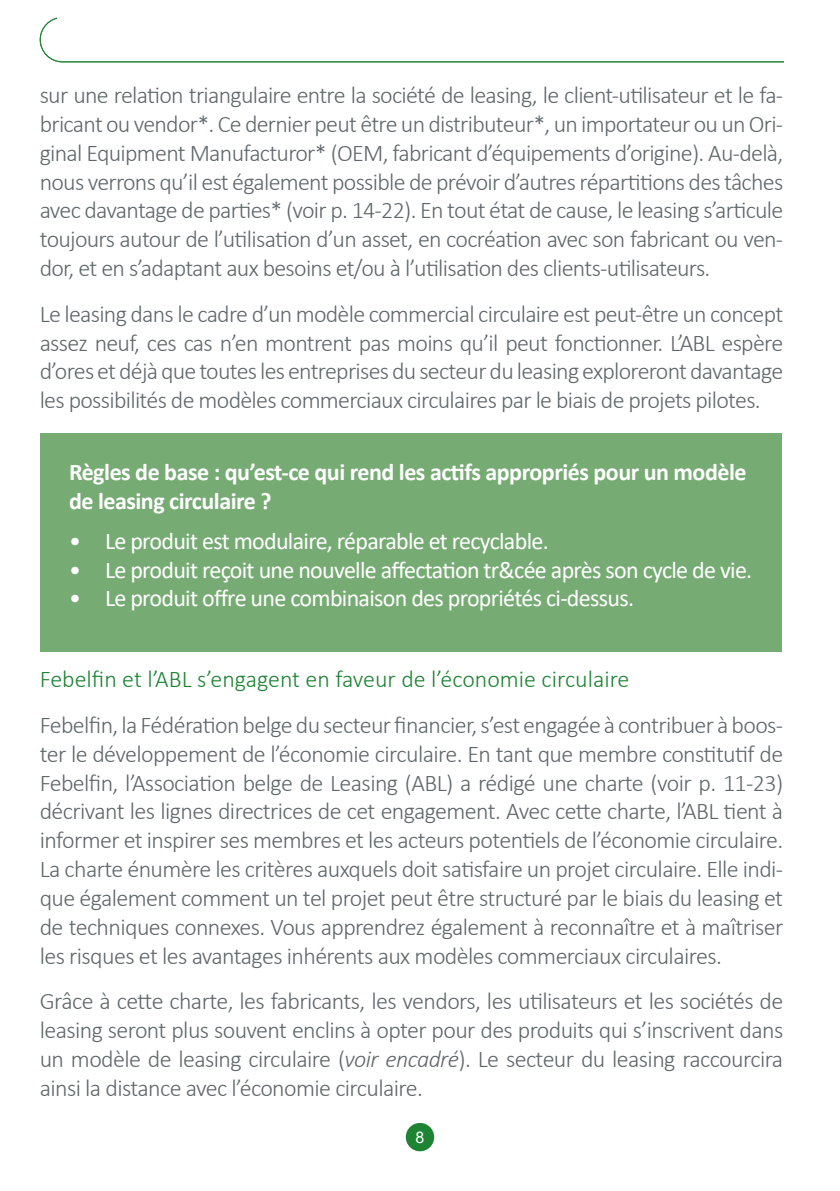
<style>
.page{position:relative;width:840px;height:1191px;background:#fff}
.page>*{position:absolute;margin:0;border:0;box-sizing:border-box;transform-origin:0 0}
.t1{font:300 24px/28.8px "Calibri";letter-spacing:-.03em;color:#5f676b;text-align:justify}
.t2{font:24px "Calibri";letter-spacing:-.03em;color:#fff}
.t3{font:700 24px/28.8px "Calibri";letter-spacing:-.02em;color:#fff}
.t4{font:300 24px "Calibri";color:#1e8434}
.t5{font:16px "Arial";color:#fff}
.s1{font-style:italic}
</style>
<div class="page">
<div style="left:406px;top:1124px;width:27px;height:26px;background:#1e8434;border-radius:50%"></div>
<div style="left:405px;top:1123px;width:29px;height:28px;border:2px solid #1e8434;border-radius:50%"></div>
<svg style="left:40px;top:17px;width:743px;height:45px"></svg>
<div style="left:58px;top:0;width:781px;height:22px;background:#fff"></div>
<div style="left:41px;top:433px;width:740px;height:218px;background:#77ab74"></div>
<p class="t1" style="left:40px;top:80px;width:744px">sur une relation triangulaire entre la société de leasing, le client-utilisateur et le fa&shy;bricant ou vendor*. Ce dernier peut être un distributeur*, un importateur ou un Ori&shy;ginal Equipment Manufacturor* (OEM, fabricant d’équipements d’origine). Au-delà, nous verrons qu’il est également possible de prévoir d’autres répartitions des tâches avec davantage de parties* (voir p. 14-22). En tout état de cause, le leasing s’articule toujours autour de l’utilisation d’un asset, en cocréation avec son fabricant ou ven&shy;dor, et en s’adaptant aux besoins et/ou à l’utilisation des clients-utilisateurs.</p>
<p class="t1" style="left:40px;top:299px;width:744px">Le leasing dans le cadre d’un modèle commercial circulaire est peut-être un concept assez neuf, ces cas n’en montrent pas moins qu’il peut fonctionner. L’ABL espère d’ores et déjà que toutes les entreprises du secteur du leasing exploreront davantage les possibilités de modèles commerciaux circulaires par le biais de projets pilotes.</p>
<p class="t3" style="left:69px;top:457px;width:678px">Règles de base : qu’est-ce qui rend les actifs appropriés pour un modèle de leasing circulaire ?</p>
<p class="t2" style="left:69px;top:524px;width:481px">• Le produit est modulaire, réparable et recyclable.</p>
<p class="t2" style="left:69px;top:553px;width:684px">• Le produit reçoit une nouvelle affectation tr&amp;cée après son cycle de vie.</p>
<p class="t2" style="left:69px;top:581px;width:566px">• Le produit offre une combinaison des propriétés ci-dessus.</p>
<p class="t4" style="left:40px;top:664px;width:591px">Febelfin et l’ABL s’engagent en faveur de l’économie circulaire</p>
<p class="t1" style="left:40px;top:710px;width:744px">Febelfin, la Fédération belge du secteur financier, s’est engagée à contribuer à boos&shy;ter le développement de l’économie circulaire. En tant que membre constitutif de Febelfin, l’Association belge de Leasing (ABL) a rédigé une charte (voir p. 11-23) décrivant les lignes directrices de cet engagement. Avec cette charte, l’ABL tient à informer et inspirer ses membres et les acteurs potentiels de l’économie circulaire.<br>La charte énumère les critères auxquels doit satisfaire un projet circulaire. Elle indi&shy;que également comment un tel projet peut être structuré par le biais du leasing et de techniques connexes. Vous apprendrez également à reconnaître et à maîtriser les risques et les avantages inhérents aux modèles commerciaux circulaires.</p>
<p class="t1" style="left:40px;top:986px;width:744px">Grâce à cette charte, les fabricants, les vendors, les utilisateurs et les sociétés de leasing seront plus souvent enclins à opter pour des produits qui s’inscrivent dans un modèle de leasing circulaire (<span class="s1">voir encadré</span>). Le secteur du leasing raccourcira ainsi la distance avec l’économie circulaire.</p>
<p class="t5" style="left:415px;top:1126px;width:10px">8</p>
</div>
